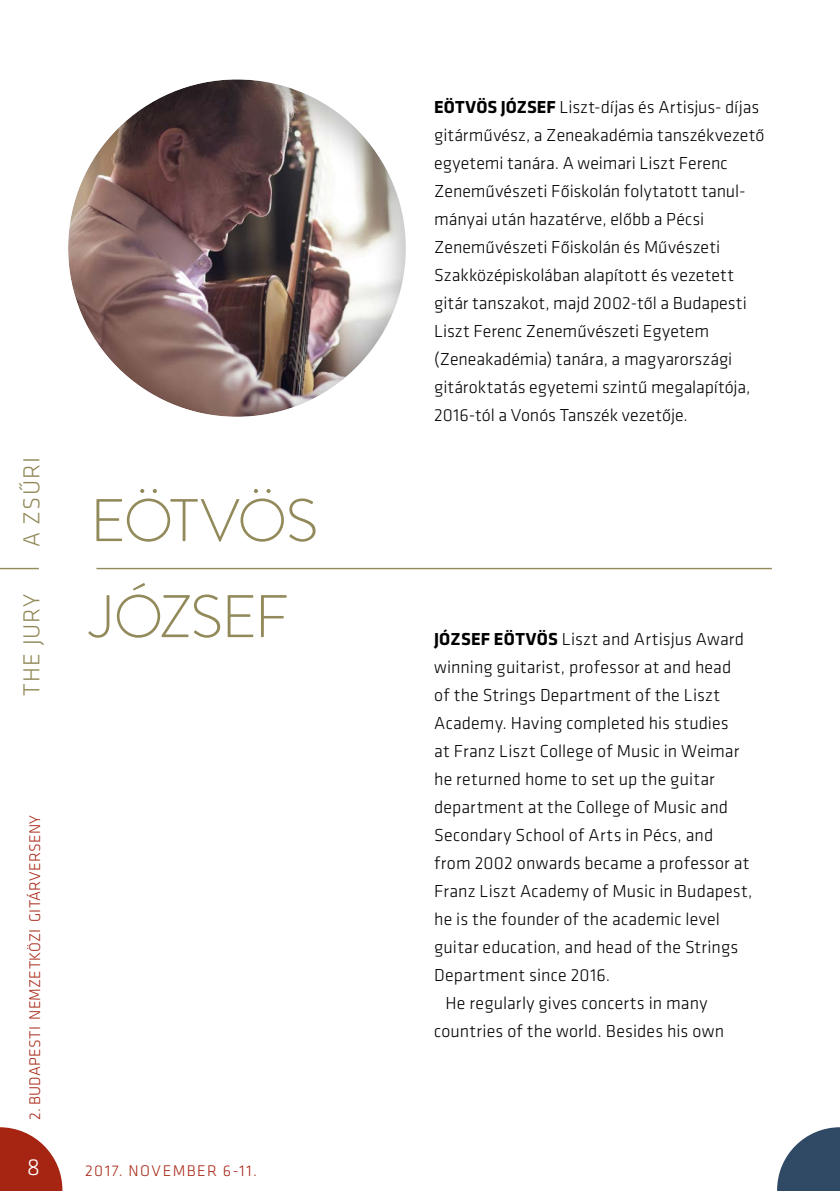
<style>
.page{position:relative;width:840px;height:1191px;background:#fff}
.page>*{position:absolute;margin:0;border:0;box-sizing:border-box;transform-origin:0 0}
.t1{font:300 60px/96px "Brandon Grotesque";letter-spacing:-.04em;color:#928a5a}
.t2{font:300 24px "Klavika";letter-spacing:.045em;color:#928a5a}
.t3{font:300 24px "Klavika";color:#fff}
.t4{font:300 18px/28px "Klavika";letter-spacing:.005em;color:#000}
.t5{font:700 18px "Klavika";letter-spacing:.005em;color:#000}
.t6{font:300 16px "Klavika";letter-spacing:.025em;color:#a62412}
.t7{font:300 16px "Klavika";letter-spacing:.095em;color:#a62412}
.s1{font-weight:700}
</style>
<div class="page">
<div style="left:67px;top:77px;width:342px;height:340px;background:#000;opacity:.25"></div>
<hr style="left:96px;top:568px;width:675px;height:1px;background:#928a5a">
<hr style="left:0;top:568px;width:39px;height:1px;background:#928a5a">
<svg style="left:0;top:1127px;width:62px;height:64px"></svg>
<svg style="left:777px;top:1127px;width:62px;height:64px"></svg>
<h2 class="t2" style="left:18px;top:547px;width:92px;rotate:-90deg">A ZSŰRI</h2>
<h2 class="t2" style="left:18px;top:696px;width:104px;rotate:-90deg">THE JURY</h2>
<h1 class="t1" style="left:90px;top:472px;width:223px">EÖTVÖS<br>JÓZSEF</h1>
<p class="t6" style="left:26px;top:1120px;width:307px;rotate:-90deg">2. BudapestI N emzetközi Gitárverseny</p>
<h2 class="t3" style="left:27px;top:1153px;width:15px">8</h2>
<p class="t7" style="left:85px;top:1161px;width:173px">2017. november 6-11.</p>
<p class="t5" style="left:434px;top:97px;width:83px">EÖTVÖS JÓZSEF</p>
<p class="t4" style="left:434px;top:93px;width:331px;text-indent:125px">Liszt-díjas és Artisjus- díjas gitárművész, a Zeneakadémia tanszékvezető egyetemi tanára. A weimari Liszt Ferenc Zeneművészeti Főiskolán folytatott tanul&shy;mányai után hazatérve, előbb a Pécsi Zeneművészeti Főiskolán és Művészeti Szakközépiskolában alapított és vezetett gitár tanszakot, majd 2002-től a Budapesti Liszt Ferenc Zeneművészeti Egyetem (Zeneakadémia) tanára, a magyarországi gitároktatás egyetemi szintű megalapítója, 2016-tól a Vonós Tanszék vezetője.</p>
<p class="t5" style="left:434px;top:629px;width:17px">JÓZSEF</p>
<p class="t4" style="left:493px;top:625px;width:251px"><span class="s1">EÖTVÖS</span> Liszt and Artisjus Award</p>
<p class="t4" style="left:434px;top:653px;width:298px">winning guitarist, professor at and head</p>
<p class="t4" style="left:434px;top:681px;width:287px">of the Strings Department of the Liszt</p>
<p class="t4" style="left:434px;top:709px;width:296px">Academy. Having completed his studies</p>
<p class="t4" style="left:434px;top:737px;width:306px">at Franz Liszt College of Music in Weimar</p>
<p class="t4" style="left:434px;top:765px;width:282px">he returned home to set up the guitar</p>
<p class="t4" style="left:434px;top:793px;width:295px">department at the College of Music and</p>
<p class="t4" style="left:434px;top:821px;width:280px">Secondary School of Arts in Pécs, and</p>
<p class="t4" style="left:434px;top:849px;width:317px">from 2002 onwards became a professor at</p>
<p class="t4" style="left:434px;top:877px;width:320px">Franz Liszt Academy of Music in Budapest,</p>
<p class="t4" style="left:434px;top:905px;width:287px">he is the founder of the academic level</p>
<p class="t4" style="left:434px;top:933px;width:305px">guitar education, and head of the Strings</p>
<p class="t4" style="left:434px;top:961px;width:177px">Department since 2016.</p>
<p class="t4" style="left:445px;top:989px;width:263px">He regularly gives concerts in many</p>
<p class="t4" style="left:434px;top:1017px;width:291px">countries of the world. Besides his own</p>
</div>
